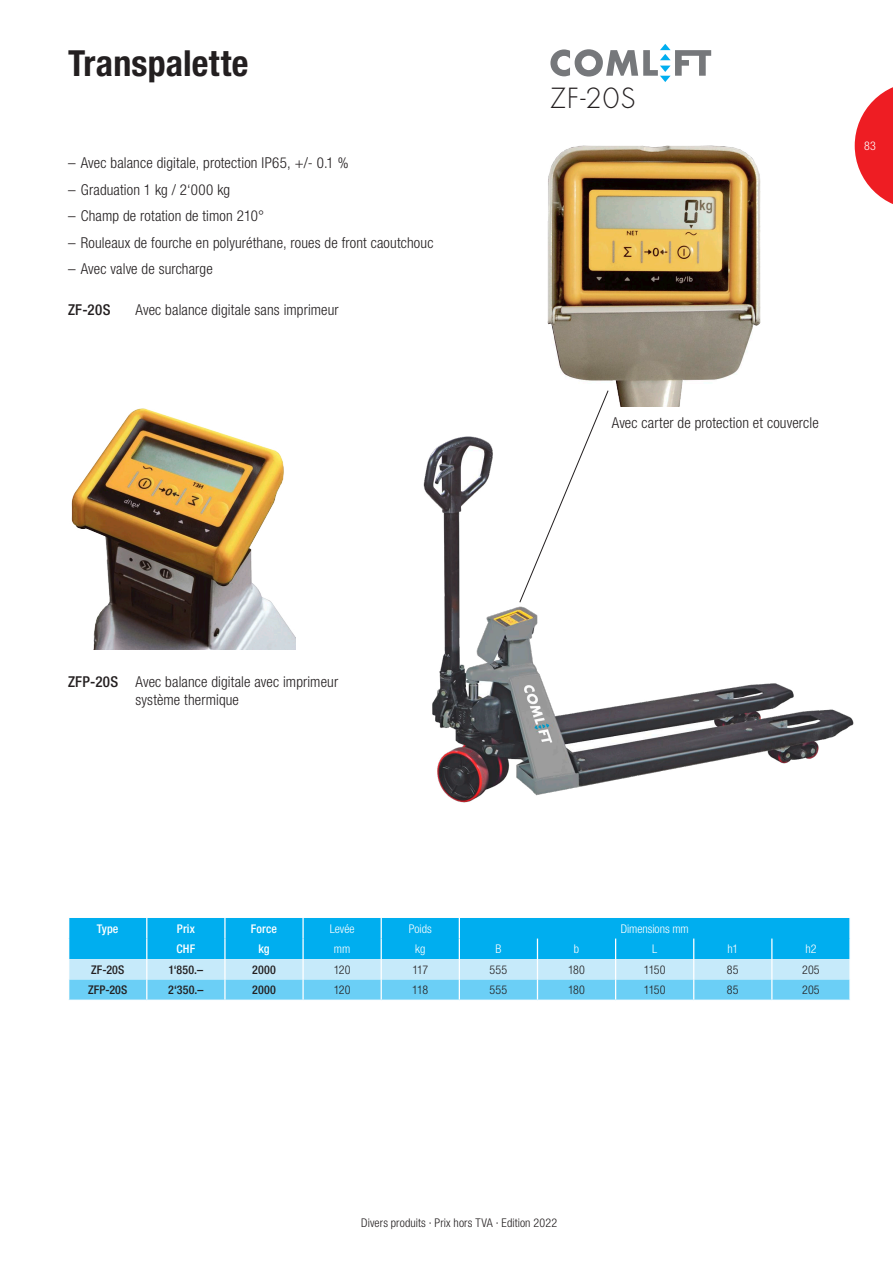
<style>
.page{position:relative;width:893px;height:1263px;background:#fff}
.page>*{position:absolute;margin:0;border:0;box-sizing:border-box;transform-origin:0 0}
.t1{font:700 condensed 36px "Helvetica Neue LT Std";letter-spacing:.005em;color:#231f20}
.t2{font:300 27px "Futura Std";color:#231f20}
.t3{font:300 condensed 15px/18px "Helvetica Neue LT Std";letter-spacing:.01em;color:#231f20}
.t4{font:500 condensed 15px "Helvetica Neue LT Std";color:#231f20}
.t5{font:300 condensed 12px "Helvetica Neue LT Std";letter-spacing:.01em;color:#231f20}
.t6{font:300 condensed 12px "Helvetica Neue LT Std";letter-spacing:-.005em;color:#fff}
.t7{font:500 condensed 12px "Helvetica Neue LT Std";letter-spacing:.015em;color:#231f20}
.t8{font:500 condensed 12px "Helvetica Neue LT Std";letter-spacing:.005em;color:#fff}
.s1{font-weight:500}
</style>
<div class="page">
<svg style="left:855px;top:87px;width:38px;height:117px"></svg>
<svg style="left:550px;top:44px;width:161px;height:38px"></svg>
<img style="left:547px;top:145px;width:214px;height:262px">
<img style="left:71px;top:408px;width:224px;height:241px">
<img style="left:423px;top:436px;width:431px;height:367px">
<svg style="left:519px;top:390px;width:90px;height:213px"></svg>
<svg style="left:68px;top:918px;width:782px;height:82px;background:#4fc6f3"></svg>
<hr style="left:849px;top:918px;width:2px;height:20px;background:#fff">
<h1 class="t1" style="left:68px;top:42px;width:182px">Transpalette</h1>
<p class="t3" style="left:68px;top:154px;width:282px">– Avec balance digitale, protection IP65, +/- 0.1 %</p>
<p class="t3" style="left:68px;top:180px;width:164px">– Graduation 1 kg / 2‘000 kg</p>
<p class="t3" style="left:68px;top:207px;width:198px">– Champ de rotation de timon 210°</p>
<p class="t3" style="left:68px;top:233px;width:367px">– Rouleaux de fourche en polyuréthane, roues de front caoutchouc</p>
<p class="t3" style="left:68px;top:260px;width:146px">– Avec valve de surcharge</p>
<p class="t4" style="left:68px;top:301px;width:44px">ZF-20S</p>
<p class="t3" style="left:136px;top:301px;width:205px">Avec balance digitale sans imprimeur</p>
<h2 class="t2" style="left:550px;top:81px;width:87px">ZF-20S</h2>
<p class="t6" style="left:864px;top:139px;width:13px">83</p>
<p class="t3" style="left:612px;top:414px;width:208px">Avec carter de protection et couvercle</p>
<p class="t3" style="left:136px;top:672px;width:204px;text-indent:-68px"><span class="s1">ZFP-20S</span> Avec balance digitale avec imprimeur système thermique</p>
<p class="t8" style="left:97px;top:921px;width:23px">Type</p>
<p class="t8" style="left:177px;top:921px;width:19px">Prix</p>
<p class="t8" style="left:251px;top:921px;width:28px">Force</p>
<p class="t6" style="left:330px;top:921px;width:26px">Levée</p>
<p class="t6" style="left:409px;top:921px;width:25px">Poids</p>
<p class="t6" style="left:621px;top:921px;width:70px">Dimensions mm</p>
<p class="t8" style="left:176px;top:942px;width:20px">CHF</p>
<p class="t8" style="left:258px;top:942px;width:13px">kg</p>
<p class="t6" style="left:334px;top:942px;width:18px">mm</p>
<p class="t6" style="left:415px;top:942px;width:12px">kg</p>
<p class="t6" style="left:495px;top:942px;width:7px">B</p>
<p class="t6" style="left:574px;top:942px;width:7px">b</p>
<p class="t6" style="left:652px;top:942px;width:7px">L</p>
<p class="t6" style="left:727px;top:942px;width:12px">h1</p>
<p class="t6" style="left:805px;top:942px;width:13px">h2</p>
<p class="t7" style="left:91px;top:962px;width:35px">ZF-20S</p>
<p class="t7" style="left:168px;top:962px;width:36px">1‘850.–</p>
<p class="t7" style="left:252px;top:962px;width:25px">2000</p>
<p class="t5" style="left:334px;top:962px;width:18px">120</p>
<p class="t5" style="left:412px;top:962px;width:17px">117</p>
<p class="t5" style="left:490px;top:962px;width:19px">555</p>
<p class="t5" style="left:568px;top:962px;width:18px">180</p>
<p class="t5" style="left:644px;top:962px;width:23px">1150</p>
<p class="t5" style="left:727px;top:962px;width:13px">85</p>
<p class="t5" style="left:802px;top:962px;width:19px">205</p>
<p class="t7" style="left:88px;top:983px;width:41px">ZFP-20S</p>
<p class="t7" style="left:168px;top:983px;width:37px">2‘350.–</p>
<p class="t7" style="left:252px;top:983px;width:25px">2000</p>
<p class="t5" style="left:334px;top:983px;width:18px">120</p>
<p class="t5" style="left:412px;top:983px;width:17px">118</p>
<p class="t5" style="left:490px;top:983px;width:19px">555</p>
<p class="t5" style="left:568px;top:983px;width:18px">180</p>
<p class="t5" style="left:644px;top:983px;width:23px">1150</p>
<p class="t5" style="left:727px;top:983px;width:13px">85</p>
<p class="t5" style="left:802px;top:983px;width:19px">205</p>
<p class="t5" style="left:361px;top:1216px;width:198px">Divers produits · Prix hors TVA · Edition 2022</p>
</div>
